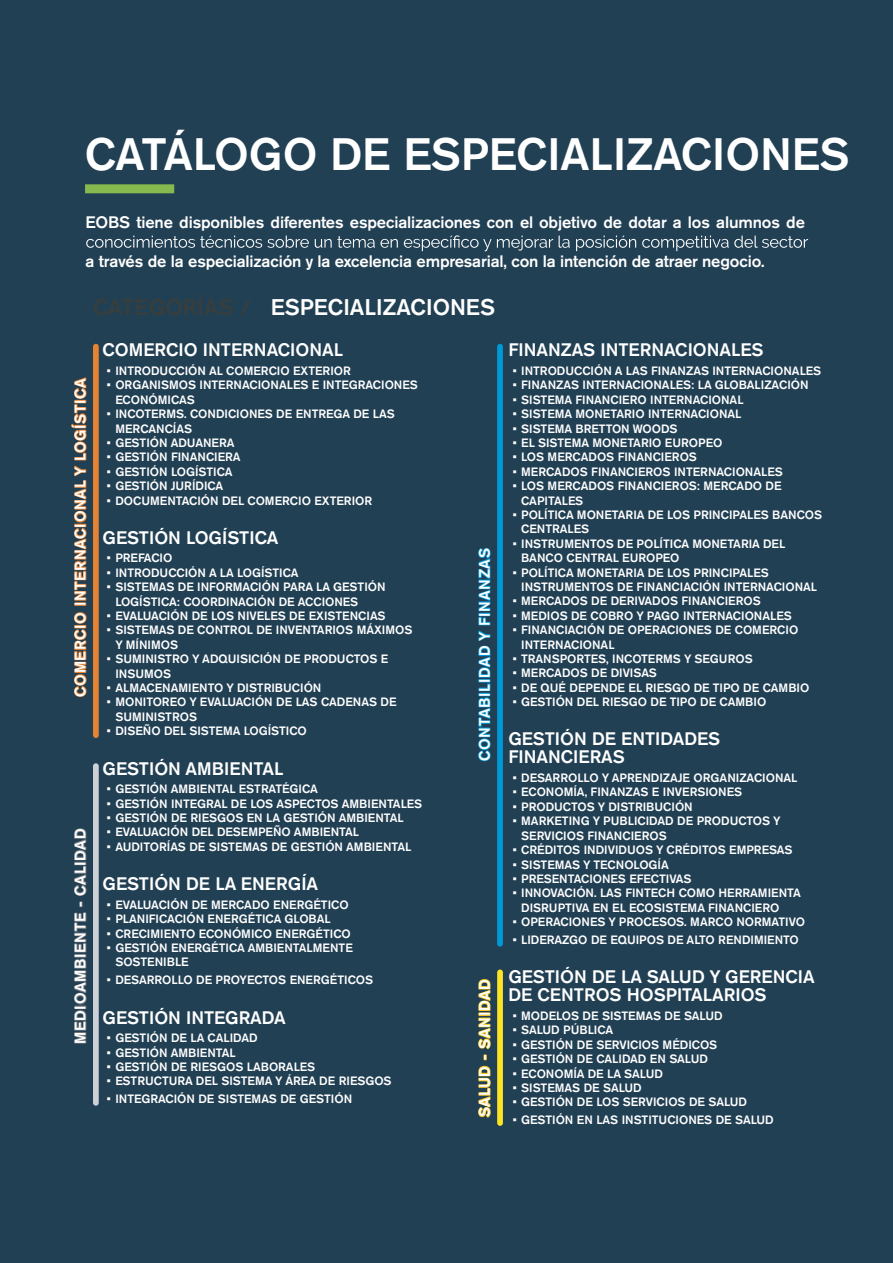
<style>
.page{position:relative;width:893px;height:1263px;background:#224054}
.page>*{position:absolute;margin:0;border:0;box-sizing:border-box;transform-origin:0 0}
.t1{font:500 45px "Akzidenz Grotesk BQ";color:#fff}
.t2{font:500 22.5px "Akzidenz Grotesk BQ";color:#fff}
.t3{font:500 18px/18px "Akzidenz Grotesk BQ";color:#fff}
.t4{font:500 16.5px "Akzidenz Grotesk BQ";letter-spacing:-.01em;color:#fff}
.t5{font:500 15px "Akzidenz Grotesk BQ";letter-spacing:.05em;color:#fff}
.t6{font:500 12px/14.4px "Akzidenz Grotesk BQ";color:#fff}
.s1{color:#373e3e}
</style>
<div class="page">
<div style="left:85px;top:184px;width:89px;height:9px;background:#86b94e"></div>
<svg style="left:86px;top:235px;width:722px;height:16px"></svg>
<div style="left:93px;top:344px;width:6px;height:394px;background:#e48333;border-radius:3px"></div>
<div style="left:497px;top:344px;width:6px;height:602px;background:#0099d8;border-radius:3px"></div>
<div style="left:497px;top:969px;width:6px;height:157px;background:#fbe426;border-radius:3px"></div>
<div style="left:93px;top:763px;width:6px;height:343px;background:#cdd1d7;border-radius:3px"></div>
<svg style="left:74px;top:612px;width:13px;height:85px"></svg>
<div style="left:74px;top:602px;width:12px;height:4px;border:2px solid #e48333"></div>
<svg style="left:71px;top:377px;width:16px;height:224px"></svg>
<svg style="left:478px;top:548px;width:13px;height:214px"></svg>
<svg style="left:478px;top:979px;width:13px;height:139px"></svg>
<svg style="left:74px;top:828px;width:13px;height:216px"></svg>
<h1 class="t1" style="left:85px;top:127px;width:766px">CATÁLOGO DE ESPECIALIZACIONES</h1>
<h3 class="t4" style="left:86px;top:212px;width:721px">EOBS tiene disponibles diferentes especializaciones con el objetivo de dotar a los alumnos de</h3>
<h3 class="t4" style="left:86px;top:251px;width:681px">a través de la especialización y la excelencia empresarial, con la intención de atraer negocio.</h3>
<h2 class="t2" style="left:93px;top:293px;width:404px"><span class="s1">CATEGORÍAS /</span> ESPECIALIZACIONES</h2>
<p class="t5" style="left:71px;top:697px;width:320px;rotate:-90deg">COMERCIO INTERNACIONAL Y LOGÍSTICA</p>
<p class="t5" style="left:71px;top:1044px;width:217px;rotate:-90deg">MEDIOAMBIENTE - CALIDAD</p>
<h3 class="t3" style="left:103px;top:341px;width:242px">COMERCIO INTERNACIONAL</h3>
<p class="t6" style="left:107px;top:363px;width:246px">• INTRODUCCIÓN AL COMERCIO EXTERIOR</p>
<p class="t6" style="left:115px;top:378px;width:304px;text-indent:-9px">• ORGANISMOS INTERNACIONALES E INTEGRACIONES<br>ECONÓMICAS</p>
<p class="t6" style="left:115px;top:406px;width:281px;text-indent:-9px">• INCOTERMS. CONDICIONES DE ENTREGA DE LAS<br>MERCANCÍAS</p>
<p class="t6" style="left:107px;top:435px;width:129px">• GESTIÓN ADUANERA</p>
<p class="t6" style="left:107px;top:450px;width:135px">• GESTIÓN FINANCIERA</p>
<p class="t6" style="left:107px;top:464px;width:127px">• GESTIÓN LOGÍSTICA</p>
<p class="t6" style="left:107px;top:478px;width:118px">• GESTIÓN JURÍDICA</p>
<p class="t6" style="left:107px;top:493px;width:267px">• DOCUMENTACIÓN DEL COMERCIO EXTERIOR</p>
<h3 class="t3" style="left:103px;top:528px;width:177px">GESTIÓN LOGÍSTICA</h3>
<p class="t6" style="left:107px;top:551px;width:67px">• PREFACIO</p>
<p class="t6" style="left:107px;top:565px;width:193px">• INTRODUCCIÓN A LA LOGÍSTICA</p>
<p class="t6" style="left:115px;top:580px;width:272px;text-indent:-9px">• SISTEMAS DE INFORMACIÓN PARA LA GESTIÓN<br>LOGÍSTICA: COORDINACIÓN DE ACCIONES</p>
<p class="t6" style="left:107px;top:608px;width:280px">• EVALUACIÓN DE LOS NIVELES DE EXISTENCIAS</p>
<p class="t6" style="left:115px;top:623px;width:299px;text-indent:-9px">• SISTEMAS DE CONTROL DE INVENTARIOS MÁXIMOS<br>Y MÍNIMOS</p>
<p class="t6" style="left:115px;top:652px;width:275px;text-indent:-9px">• SUMINISTRO Y ADQUISICIÓN DE PRODUCTOS E<br>INSUMOS</p>
<p class="t6" style="left:107px;top:680px;width:216px">• ALMACENAMIENTO Y DISTRIBUCIÓN</p>
<p class="t6" style="left:115px;top:695px;width:283px;text-indent:-9px">• MONITOREO Y EVALUACIÓN DE LAS CADENAS DE<br>SUMINISTROS</p>
<p class="t6" style="left:107px;top:724px;width:201px">• DISEÑO DEL SISTEMA LOGÍSTICO</p>
<h3 class="t3" style="left:103px;top:759px;width:182px">GESTIÓN AMBIENTAL</h3>
<p class="t6" style="left:107px;top:781px;width:213px">• GESTIÓN AMBIENTAL ESTRATÉGICA</p>
<p class="t6" style="left:107px;top:796px;width:317px">• GESTIÓN INTEGRAL DE LOS ASPECTOS AMBIENTALES</p>
<p class="t6" style="left:107px;top:810px;width:299px">• GESTIÓN DE RIESGOS EN LA GESTIÓN AMBIENTAL</p>
<p class="t6" style="left:107px;top:825px;width:254px">• EVALUACIÓN DEL DESEMPEÑO AMBIENTAL</p>
<p class="t6" style="left:107px;top:839px;width:306px">• AUDITORÍAS DE SISTEMAS DE GESTIÓN AMBIENTAL</p>
<h3 class="t3" style="left:103px;top:874px;width:217px">GESTIÓN DE LA ENERGÍA</h3>
<p class="t6" style="left:107px;top:897px;width:243px">• EVALUACIÓN DE MERCADO ENERGÉTICO</p>
<p class="t6" style="left:107px;top:911px;width:225px">• PLANIFICACIÓN ENERGÉTICA GLOBAL</p>
<p class="t6" style="left:107px;top:926px;width:245px">• CRECIMIENTO ECONÓMICO ENERGÉTICO</p>
<p class="t6" style="left:115px;top:940px;width:239px;text-indent:-9px">• GESTIÓN ENERGÉTICA AMBIENTALMENTE<br>SOSTENIBLE</p>
<p class="t6" style="left:107px;top:973px;width:268px">• DESARROLLO DE PROYECTOS ENERGÉTICOS</p>
<h3 class="t3" style="left:103px;top:1008px;width:185px">GESTIÓN INTEGRADA</h3>
<p class="t6" style="left:107px;top:1030px;width:152px">• GESTIÓN DE LA CALIDAD</p>
<p class="t6" style="left:107px;top:1045px;width:131px">• GESTIÓN AMBIENTAL</p>
<p class="t6" style="left:107px;top:1059px;width:210px">• GESTIÓN DE RIESGOS LABORALES</p>
<p class="t6" style="left:107px;top:1074px;width:286px">• ESTRUCTURA DEL SISTEMA Y ÁREA DE RIESGOS</p>
<p class="t6" style="left:107px;top:1092px;width:247px">• INTEGRACIÓN DE SISTEMAS DE GESTIÓN</p>
<p class="t5" style="left:475px;top:761px;width:214px;rotate:-90deg">CONTABILIDAD Y FINANZAS</p>
<p class="t5" style="left:475px;top:1117px;width:140px;rotate:-90deg">SALUD - SANIDAD</p>
<h3 class="t3" style="left:508px;top:341px;width:257px">FINANZAS INTERNACIONALES</h3>
<p class="t6" style="left:513px;top:363px;width:310px">• INTRODUCCIÓN A LAS FINANZAS INTERNACIONALES</p>
<p class="t6" style="left:513px;top:378px;width:297px">• FINANZAS INTERNACIONALES: LA GLOBALIZACIÓN</p>
<p class="t6" style="left:513px;top:392px;width:232px">• SISTEMA FINANCIERO INTERNACIONAL</p>
<p class="t6" style="left:513px;top:406px;width:230px">• SISTEMA MONETARIO INTERNACIONAL</p>
<p class="t6" style="left:513px;top:421px;width:166px">• SISTEMA BRETTON WOODS</p>
<p class="t6" style="left:513px;top:435px;width:211px">• EL SISTEMA MONETARIO EUROPEO</p>
<p class="t6" style="left:513px;top:450px;width:186px">• LOS MERCADOS FINANCIEROS</p>
<p class="t6" style="left:513px;top:464px;width:272px">• MERCADOS FINANCIEROS INTERNACIONALES</p>
<p class="t6" style="left:521px;top:478px;width:262px;text-indent:-9px">• LOS MERCADOS FINANCIEROS: MERCADO DE<br>CAPITALES</p>
<p class="t6" style="left:521px;top:507px;width:302px;text-indent:-9px">• POLÍTICA MONETARIA DE LOS PRINCIPALES BANCOS<br>CENTRALES</p>
<p class="t6" style="left:521px;top:536px;width:266px;text-indent:-9px">• INSTRUMENTOS DE POLÍTICA MONETARIA DEL<br>BANCO CENTRAL EUROPEO</p>
<p class="t6" style="left:521px;top:565px;width:298px;text-indent:-9px">• POLÍTICA MONETARIA DE LOS PRINCIPALES<br>INSTRUMENTOS DE FINANCIACIÓN INTERNACIONAL</p>
<p class="t6" style="left:513px;top:594px;width:250px">• MERCADOS DE DERIVADOS FINANCIEROS</p>
<p class="t6" style="left:513px;top:608px;width:281px">• MEDIOS DE COBRO Y PAGO INTERNACIONALES</p>
<p class="t6" style="left:521px;top:622px;width:279px;text-indent:-9px">• FINANCIACIÓN DE OPERACIONES DE COMERCIO<br>INTERNACIONAL</p>
<p class="t6" style="left:513px;top:651px;width:242px">• TRANSPORTES, INCOTERMS Y SEGUROS</p>
<p class="t6" style="left:513px;top:666px;width:146px">• MERCADOS DE DIVISAS</p>
<p class="t6" style="left:513px;top:680px;width:298px">• DE QUÉ DEPENDE EL RIESGO DE TIPO DE CAMBIO</p>
<p class="t6" style="left:513px;top:694px;width:255px">• GESTIÓN DEL RIESGO DE TIPO DE CAMBIO</p>
<h3 class="t3" style="left:508px;top:730px;width:213px">GESTIÓN DE ENTIDADES<br>FINANCIERAS</h3>
<p class="t6" style="left:513px;top:770px;width:286px">• DESARROLLO Y APRENDIZAJE ORGANIZACIONAL</p>
<p class="t6" style="left:513px;top:785px;width:231px">• ECONOMÍA, FINANZAS E INVERSIONES</p>
<p class="t6" style="left:513px;top:799px;width:182px">• PRODUCTOS Y DISTRIBUCIÓN</p>
<p class="t6" style="left:521px;top:814px;width:261px;text-indent:-9px">• MARKETING Y PUBLICIDAD DE PRODUCTOS Y<br>SERVICIOS FINANCIEROS</p>
<p class="t6" style="left:513px;top:842px;width:281px">• CRÉDITOS INDIVIDUOS Y CRÉDITOS EMPRESAS</p>
<p class="t6" style="left:513px;top:857px;width:158px">• SISTEMAS Y TECNOLOGÍA</p>
<p class="t6" style="left:513px;top:871px;width:180px">• PRESENTACIONES EFECTIVAS</p>
<p class="t6" style="left:521px;top:886px;width:281px;text-indent:-9px">• INNOVACIÓN. LAS FINTECH COMO HERRAMIENTA<br>DISRUPTIVA EN EL ECOSISTEMA FINANCIERO</p>
<p class="t6" style="left:513px;top:914px;width:294px">• OPERACIONES Y PROCESOS. MARCO NORMATIVO</p>
<p class="t6" style="left:513px;top:932px;width:288px">• LIDERAZGO DE EQUIPOS DE ALTO RENDIMIENTO</p>
<h3 class="t3" style="left:508px;top:968px;width:308px">GESTIÓN DE LA SALUD Y GERENCIA<br>DE CENTROS HOSPITALARIOS</h3>
<p class="t6" style="left:513px;top:1008px;width:211px">• MODELOS DE SISTEMAS DE SALUD</p>
<p class="t6" style="left:513px;top:1023px;width:102px">• SALUD PÚBLICA</p>
<p class="t6" style="left:513px;top:1037px;width:206px">• GESTIÓN DE SERVICIOS MÉDICOS</p>
<p class="t6" style="left:513px;top:1051px;width:197px">• GESTIÓN DE CALIDAD EN SALUD</p>
<p class="t6" style="left:513px;top:1066px;width:152px">• ECONOMÍA DE LA SALUD</p>
<p class="t6" style="left:513px;top:1080px;width:131px">• SISTEMAS DE SALUD</p>
<p class="t6" style="left:513px;top:1095px;width:236px">• GESTIÓN DE LOS SERVICIOS DE SALUD</p>
<p class="t6" style="left:513px;top:1113px;width:263px">• GESTIÓN EN LAS INSTITUCIONES DE SALUD</p>
</div>
